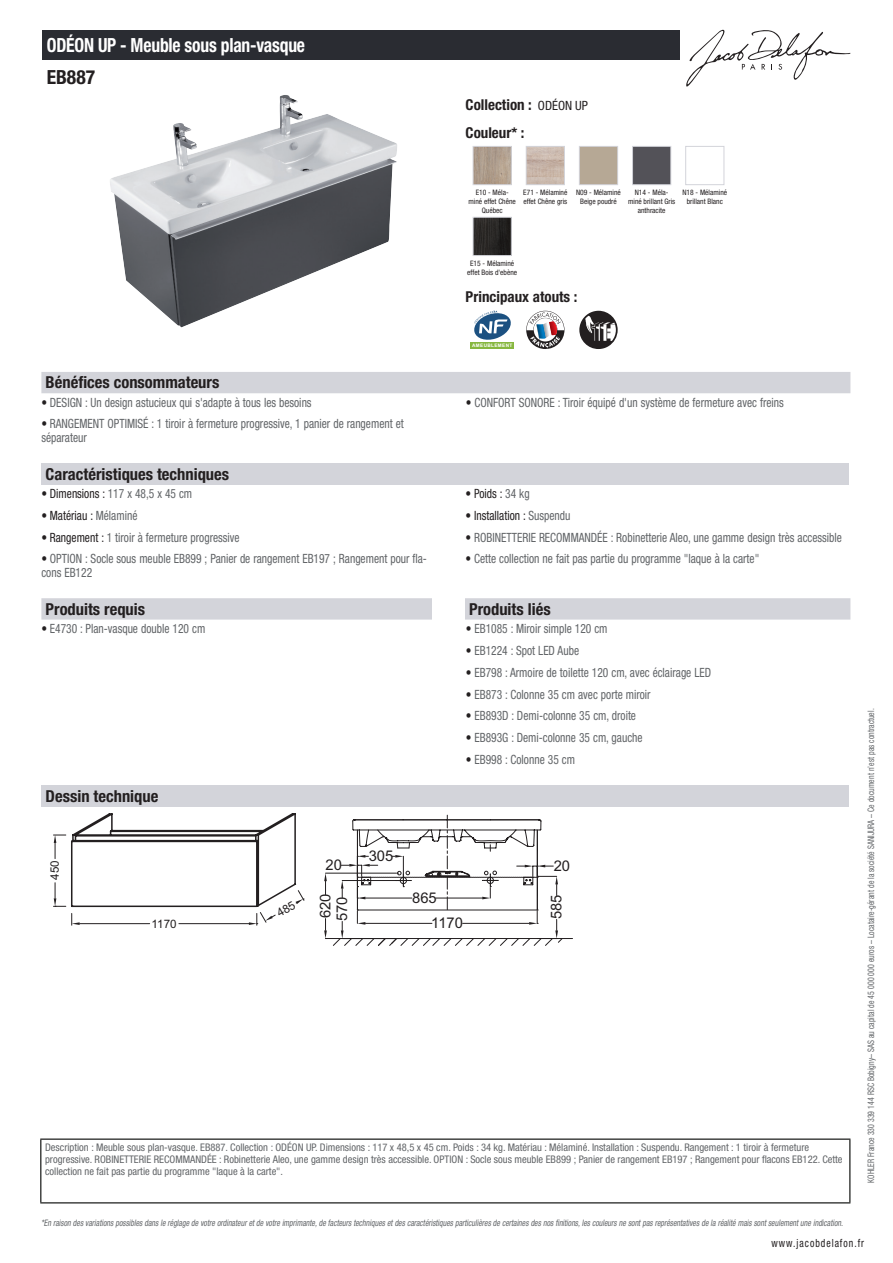
<style>
.page{position:relative;width:893px;height:1263px;background:#fff}
.page>*{position:absolute;margin:0;border:0;box-sizing:border-box;transform-origin:0 0}
.t1{font:700 condensed 19.5px "Helvetica Neue LT Std";letter-spacing:-.01em;color:#fff;scale:.9 1}
.t2{font:700 condensed 19.5px "Helvetica Neue LT Std";color:#231f20}
.t3{font:700 condensed 16.5px "Helvetica Neue LT Std";color:#231f20}
.t4{font:700 condensed 15px/27.8px "Helvetica Neue LT Std";color:#231f20}
.t5{font:14.85px/16.6px "Arial";color:#231f20}
.t6{font:condensed 12.75px/13.5px "Helvetica Neue LT Std";color:#626568;scale:.9 1}
.t7{font:condensed 12.75px "Helvetica Neue LT Std";color:#231f20;scale:.9 1}
.t8{font:11.7px "Arial";color:#231f20}
.t9{font:condensed 11.25px "Helvetica Neue LT Std";letter-spacing:.1em;color:#231f20;scale:.87 1}
.t10{font:condensed 10.5px/12px "Helvetica Neue LT Std";color:#626568}
.t11{font:italic condensed 9px "Helvetica Neue LT Std";color:#626568;scale:.87 1}
.t12{font:condensed 9px "Helvetica Neue LT Std";color:#626568;scale:.87 1}
.t13{font:condensed 7.5px/9px "Helvetica Neue LT Std";color:#231f20;text-align:center}
.t14{font:700 4.65px "Arial";letter-spacing:.075em;color:#fff}
.s1{font-weight:400;font-size:12.75px}
.s2{color:#231f20}
.s3{color:#626568}
</style>
<div class="page">
<svg style="left:686px;top:30px;width:164px;height:57px"></svg>
<img style="left:110px;top:95px;width:287px;height:232px">
<img style="left:475px;top:148px;width:35px;height:35px">
<div style="left:473px;top:146px;width:39px;height:39px;border:1px solid #d3d4da"></div>
<img style="left:528px;top:148px;width:35px;height:35px">
<div style="left:526px;top:146px;width:39px;height:39px;border:1px solid #d3d4da"></div>
<div style="left:579px;top:146px;width:39px;height:39px;border:1px solid #d3d4da"></div>
<img style="left:634px;top:148px;width:35px;height:35px">
<div style="left:632px;top:146px;width:39px;height:39px;border:1px solid #d3d4da"></div>
<div style="left:685px;top:146px;width:39px;height:39px;border:1px solid #d3d4da"></div>
<img style="left:475px;top:219px;width:35px;height:35px">
<div style="left:473px;top:217px;width:39px;height:39px;border:1px solid #d3d4da"></div>
<div style="left:470px;top:342px;width:44px;height:7px;background:#87b73f"></div>
<svg style="left:474px;top:311px;width:37px;height:29px"></svg>
<svg style="left:526px;top:311px;width:38px;height:38px"></svg>
<svg style="left:579px;top:311px;width:39px;height:38px"></svg>
<div style="left:41px;top:372px;width:809px;height:21px;background:#d3d4da"></div>
<div style="left:41px;top:463px;width:808px;height:21px;background:#d3d4da"></div>
<svg style="left:41px;top:598px;width:809px;height:22px;background:#d4d5db"></svg>
<div style="left:432px;top:598px;width:33px;height:22px;background:#fff"></div>
<div style="left:41px;top:785px;width:808px;height:22px;background:#d3d4da"></div>
<hr style="left:343px;top:938px;width:230px;height:1px;background:#231f20">
<svg style="left:324px;top:814px;width:239px;height:132px"></svg>
<div style="left:43px;top:30px;width:637px;height:30px;background:#2a2c32"></div>
<hr style="left:40px;top:1138px;width:810px;height:2px;background:#040503">
<hr style="left:40px;top:1140px;width:1px;height:62px;background:#040503">
<hr style="left:849px;top:1140px;width:1px;height:62px;background:#040503">
<hr style="left:40px;top:1202px;width:810px;height:1px;background:#040503">
<svg style="left:53px;top:813px;width:251px;height:112px"></svg>
<h1 class="t1" style="left:47px;top:33px;width:289px">ODÉON UP - Meuble sous plan-vasque</h1>
<h1 class="t2" style="left:47px;top:65px;width:50px">EB887</h1>
<p class="t4" style="left:466px;top:90px;width:124px">Collection : <span class="s1">ODÉON UP<br></span>Couleur* :</p>
<p class="t13" style="left:468px;top:187px;width:49px">E10 - Méla&shy;miné effet Chêne<br>Québec</p>
<p class="t13" style="left:523px;top:187px;width:46px;text-align:left">E71 - Mélaminé effet Chêne gris</p>
<p class="t13" style="left:576px;top:187px;width:46px">N09 - Mélaminé<br>Beige poudré</p>
<p class="t13" style="left:628px;top:187px;width:49px">N14 - Méla&shy;miné brillant Gris anthracite</p>
<p class="t13" style="left:682px;top:187px;width:46px">N18 - Mélaminé brillant Blanc</p>
<p class="t13" style="left:467px;top:258px;width:52px">E15 - Mélaminé effet Bois d'ebène</p>
<p class="t4" style="left:466px;top:283px;width:113px">Principaux atouts :</p>
<p class="t14" style="left:472px;top:342px;width:42px">AMEUBLEMENT</p>
<p class="t3" style="left:46px;top:373px;width:175px">Bénéfices consommateurs</p>
<p class="t6" style="left:41px;top:395px;width:302px"><span class="s2">•</span> DESIGN : Un design astucieux qui s'adapte à tous les besoins</p>
<p class="t6" style="left:466px;top:395px;width:355px"><span class="s2">•</span> CONFORT SONORE : Tiroir équipé d'un système de fermeture avec freins</p>
<p class="t6" style="left:41px;top:417px;width:404px"><span class="s2">•</span> RANGEMENT OPTIMISÉ : 1 tiroir à fermeture progressive, 1 panier de rangement et séparateur</p>
<p class="t3" style="left:46px;top:464px;width:185px">Caractéristiques techniques</p>
<p class="t6" style="left:41px;top:486px;width:169px"><span class="s2">• Dimensions :</span> 117 x 48,5 x 45 cm</p>
<p class="t7" style="left:466px;top:486px;width:73px">• Poids : <span class="s3">34 kg</span></p>
<p class="t7" style="left:41px;top:508px;width:108px">• Matériau : <span class="s3">Mélaminé</span></p>
<p class="t7" style="left:466px;top:508px;width:118px">• Installation : <span class="s3">Suspendu</span></p>
<p class="t6" style="left:41px;top:530px;width:222px"><span class="s2">• Rangement :</span> 1 tiroir à fermeture progressive</p>
<p class="t6" style="left:466px;top:530px;width:420px"><span class="s2">•</span> ROBINETTERIE RECOMMANDÉE : Robinetterie Aleo, une gamme design très accessible</p>
<p class="t6" style="left:41px;top:552px;width:430px"><span class="s2">•</span> OPTION : Socle sous meuble EB899 ; Panier de rangement EB197 ; Rangement pour fla&shy;cons EB122</p>
<p class="t6" style="left:466px;top:552px;width:328px"><span class="s2">•</span> Cette collection ne fait pas partie du programme "laque à la carte"</p>
<p class="t3" style="left:46px;top:599px;width:101px">Produits requis</p>
<p class="t3" style="left:469px;top:599px;width:83px">Produits liés</p>
<p class="t6" style="left:41px;top:622px;width:184px"><span class="s2">•</span> E4730 : Plan-vasque double 120 cm</p>
<p class="t6" style="left:466px;top:622px;width:159px"><span class="s2">•</span> EB1085 : Miroir simple 120 cm</p>
<p class="t6" style="left:466px;top:643px;width:127px"><span class="s2">•</span> EB1224 : Spot LED Aube</p>
<p class="t6" style="left:466px;top:665px;width:274px"><span class="s2">•</span> EB798 : Armoire de toilette 120 cm, avec éclairage LED</p>
<p class="t6" style="left:466px;top:687px;width:207px"><span class="s2">•</span> EB873 : Colonne 35 cm avec porte miroir</p>
<p class="t6" style="left:466px;top:709px;width:191px"><span class="s2">•</span> EB893D : Demi-colonne 35 cm, droite</p>
<p class="t6" style="left:466px;top:731px;width:198px"><span class="s2">•</span> EB893G : Demi-colonne 35 cm, gauche</p>
<p class="t6" style="left:466px;top:753px;width:123px"><span class="s2">•</span> EB998 : Colonne 35 cm</p>
<p class="t3" style="left:46px;top:786px;width:114px">Dessin technique</p>
<p class="t5" style="left:369px;top:848px;width:26px">305</p>
<p class="t8" style="left:47px;top:880px;width:21px;rotate:-90deg">450</p>
<p class="t5" style="left:326px;top:857px;width:18px">20</p>
<p class="t5" style="left:554px;top:858px;width:18px">20</p>
<p class="t5" style="left:317px;top:921px;width:29px;rotate:-90deg">620<br>570</p>
<p class="t5" style="left:412px;top:890px;width:26px">865</p>
<p class="t5" style="left:548px;top:919px;width:26px;rotate:-90deg">585</p>
<p class="t5" style="left:431px;top:915px;width:33px">1170</p>
<p class="t8" style="left:152px;top:916px;width:27px">1170</p>
<p class="t10" style="left:45px;top:1141px;width:799px">Description : Meuble sous plan-vasque. EB887. Collection : ODÉON UP. Dimensions : 117 x 48,5 x 45 cm. Poids : 34 kg. Matériau : Mélaminé. Installation : Suspendu. Rangement : 1 tiroir à fermeture progressive. ROBINETTERIE RECOMMANDÉE : Robinetterie Aleo, une gamme design très accessible. OPTION : Socle sous meuble EB899 ; Panier de rangement EB197 ; Rangement pour flacons EB122. Cette collection ne fait pas partie du programme "laque à la carte".</p>
<p class="t12" style="left:866px;top:1183px;width:547px;rotate:-90deg">KOHLER France 330 339 144 RSC Bobigny– SAS au capital de 45 000 000 euros – Locataire-gérant de la société SANIJURA – Ce document n’est pas contractuel.</p>
<p class="t11" style="left:41px;top:1217px;width:925px">*En raison desvariationspossiblesdansle réglage de votre ordinateuretde votre imprimante,de facteurstechniquesetdescaractéristiquesparticulièresde certainesdesnosfinitions,lescouleursne sontpasreprésentativesde la réalité maissontseulementune indication.</p>
<p class="t9" style="left:772px;top:1237px;width:108px">www.jacobdelafon.fr</p>
</div>
